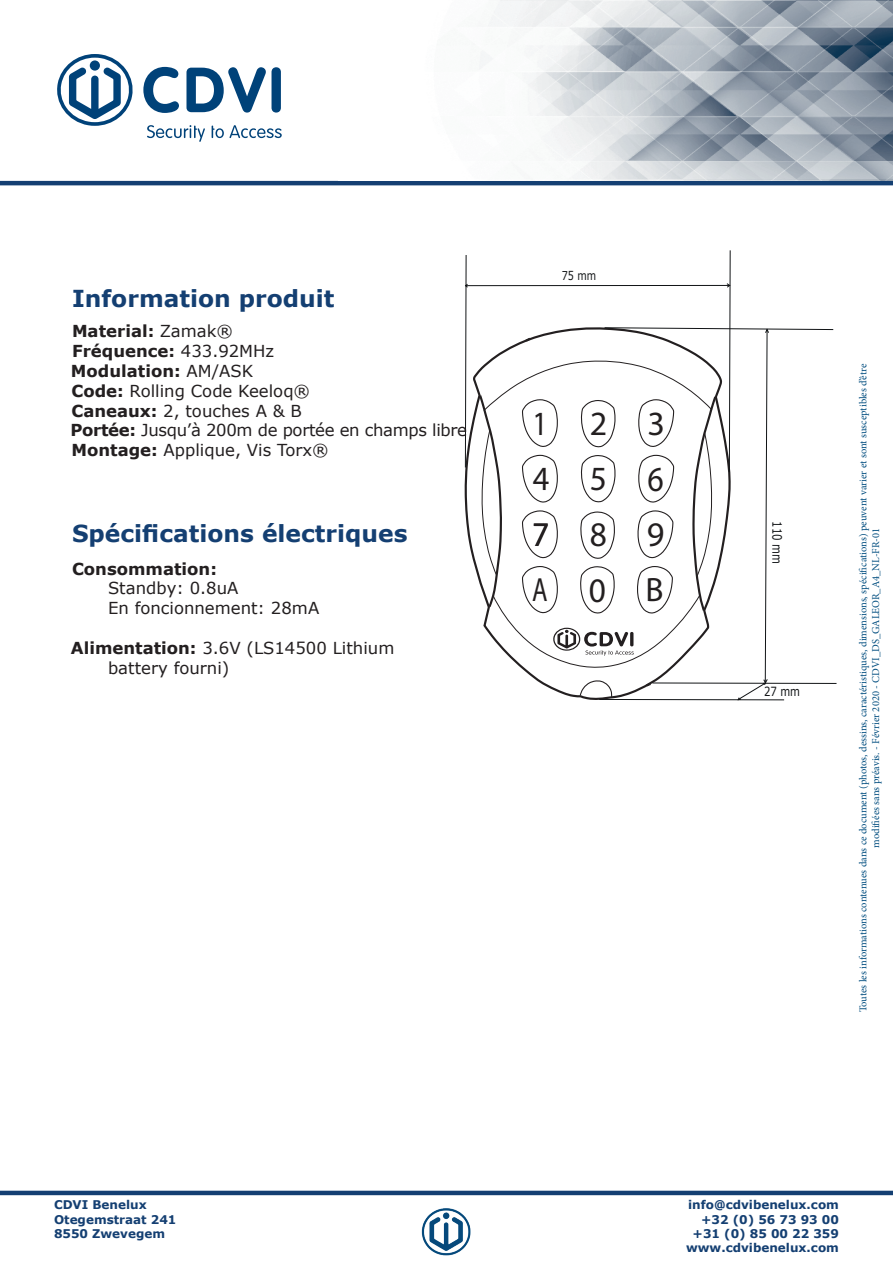
<style>
.page{position:relative;width:893px;height:1263px;background:#fff}
.page>*{position:absolute;margin:0;border:0;box-sizing:border-box;transform-origin:0 0}
.t1{font:34.65px "Myriad Pro";color:#231f20;scale:.96 1}
.t2{font:34.05px/54.9px "Myriad Pro";color:#231f20;scale:.86 1}
.t3{font:33.6px "Myriad Pro";color:#231f20;scale:.75 1}
.t4{font:700 23.4px "Verdana";color:#143f72}
.t5{font:16.5px/19.8px "Verdana";color:#231f20}
.t6{font:700 16.5px "Verdana";color:#231f20}
.t7{font:12.9px "Verdana";color:#111416;scale:.79 1}
.t8{font:12.6px "Verdana";color:#111416;scale:.8 1}
.t9{font:12.15px "Verdana";color:#111416;scale:.79 1}
.t10{font:700 12px/14.4px "Verdana";color:#143f72}
.t11{font:10.5px/12.6px "Minion Pro";color:#014d7f;text-align:center}
.s1{font-weight:700}
.s2{font-size:35.25px}
.s3{font-size:34.65px}
.s4{font-size:33.9px}
</style>
<div class="page">
<hr style="left:0;top:1191px;width:893px;height:4px;background:#143f72">
<svg style="left:57px;top:54px;width:76px;height:72px"></svg>
<svg style="left:147px;top:125px;width:58px;height:17px"></svg>
<svg style="left:212px;top:125px;width:70px;height:13px"></svg>
<svg style="left:143px;top:67px;width:36px;height:46px"></svg>
<svg style="left:186px;top:67px;width:80px;height:46px"></svg>
<div style="left:272px;top:67px;width:9px;height:46px;background:#004279;border-radius:5px"></div>
<img style="left:421px;top:1208px;width:50px;height:48px">
<hr style="left:0;top:181px;width:893px;height:4px;background:#143f72">
<img style="left:479px;top:0;width:414px;height:181px">
<svg style="left:465px;top:250px;width:372px;height:450px"></svg>
<h3 class="t4" style="left:72px;top:282px;width:264px">Information produit</h3>
<p class="t5" style="left:70px;top:321px;width:398px"><span class="s1">Material:</span> Zamak®<br><span class="s1">Fréquence:</span> 433.92MHz<br><span class="s1">Modulation:</span> AM/ASK<br><span class="s1">Code:</span> Rolling Code Keeloq®<br><span class="s1">Caneaux:</span> 2, touches A &amp; B<br><span class="s1">Portée:</span> Jusqu’à 200m de portée en champs libre<br><span class="s1">Montage:</span> Applique, Vis Torx®</p>
<h3 class="t4" style="left:72px;top:517px;width:337px">Spécifications électriques</h3>
<p class="t6" style="left:72px;top:557px;width:146px">Consommation:</p>
<p class="t5" style="left:108px;top:578px;width:213px">Standby: 0.8uA<br>En foncionnement: 28mA</p>
<p class="t5" style="left:108px;top:638px;width:288px;text-indent:-37px"><span class="s1">Alimentation:</span> 3.6V (LS14500 Lithium battery fourni)</p>
<p class="t9" style="left:562px;top:268px;width:45px">75 mm</p>
<h2 class="t2" style="left:533px;top:395px;width:155px">1 23<br>45<span class="s2">6</span></h2>
<h1 class="t1" style="left:532px;top:513px;width:140px">789</h1>
<h3 class="t3" style="left:532px;top:569px;width:177px">A <span class="s3">0</span><span class="s4">B</span></h3>
<p class="t7" style="left:785px;top:521px;width:56px;rotate:90deg">110 mm</p>
<p class="t8" style="left:764px;top:684px;width:47px">27 mm</p>
<p class="t11" style="left:857px;top:1012px;width:650px;rotate:-90deg">Toutes les informations contenues dans ce document (photos, dessins, caractéristiques, dimensions, spécifications) peuvent varier et sont susceptibles d’être modifiées sans préavis. - Février 2020 - CDVI_DS_GALEOR_A4_NL-FR-01</p>
<p class="t10" style="left:54px;top:1197px;width:124px">CDVI Benelux<br>Otegemstraat 241<br>8550 Zwevegem</p>
<p class="t10" style="left:686px;top:1197px;width:154px;text-align:right">info@cdvibenelux.com +32 (0) 56 73 93 00 +31 (0) 85 00 22 359 www.cdvibenelux.com</p>
</div>
